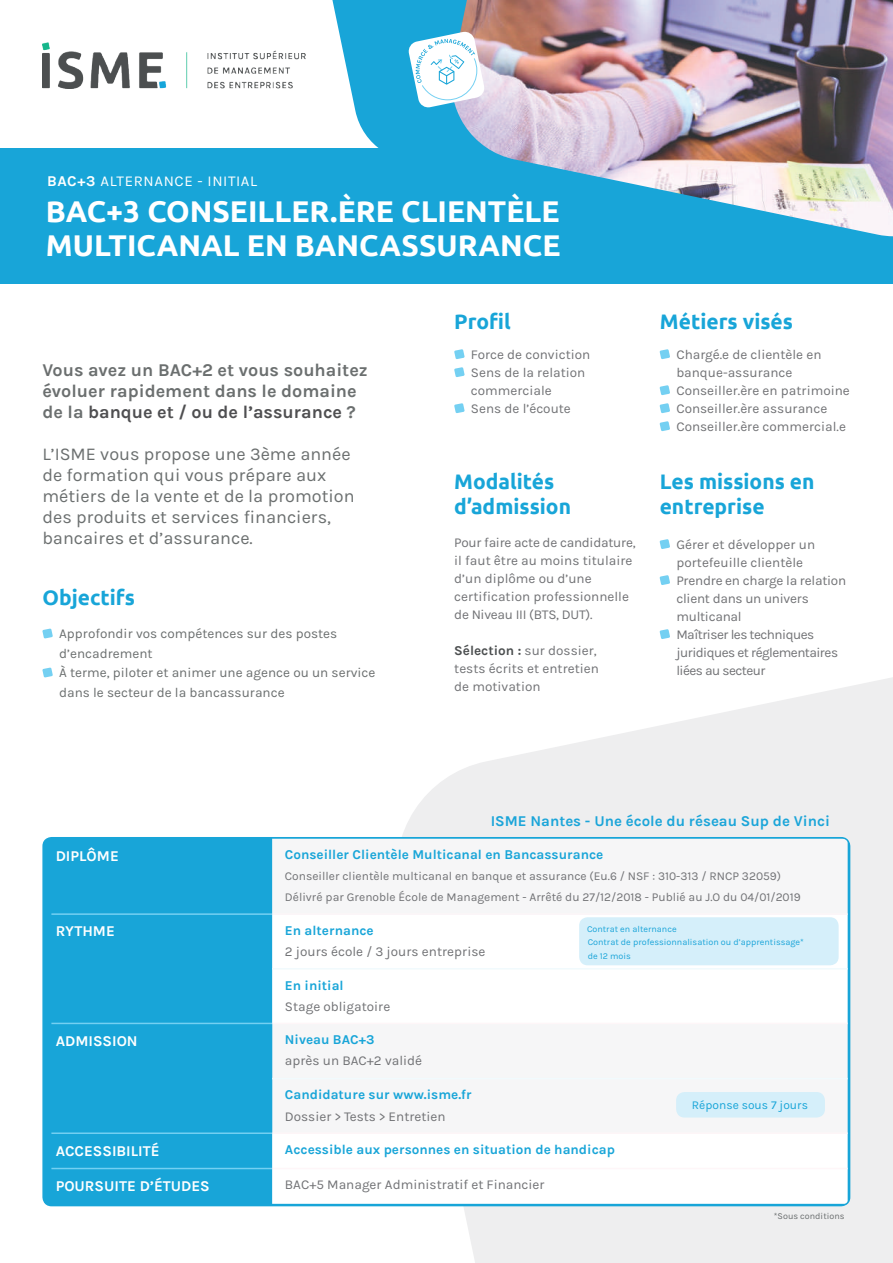
<style>
.page{position:relative;width:893px;height:1263px;background:#fff}
.page>*{position:absolute;margin:0;border:0;box-sizing:border-box;transform-origin:0 0}
.t1{font:700 30px/34.8px "Ubuntu";color:#fff}
.t2{font:700 21px/25.2px "Ubuntu";color:#18a5d8}
.t3{font:18px/21px "Karla";color:#6b6f6f}
.t4{font:700 18px/21px "Karla";color:#6b6f6f}
.t5{font:700 15px "Karla";color:#fff}
.t6{font:700 15px "Karla";color:#1ba5d9}
.t7{font:15px "Karla";letter-spacing:.04em;color:#fff}
.t8{font:13.5px/18px "Karla";color:#717275}
.t9{font:13.5px/18px "Karla";letter-spacing:-.02em;color:#717275}
.t10{font:700 13.5px "Karla";color:#18a5d8}
.t11{font:13.5px/19.5px "Karla";color:#6b6f6f}
.t12{font:12px/21px "Karla";color:#717275}
.t13{font:12px "Karla";color:#18a5d8}
.t14{font:9px/13.5px "Karla";color:#1ba5d9}
.t15{font:9px "Karla";color:#6a6e6f}
.s1{font-weight:700}
.s2{color:#4f4f51}
.s3{font-weight:700;color:#4c4f50}
</style>
<div class="page">
<svg style="left:289px;top:0;width:155px;height:148px;fill:#18a5d8"></svg>
<svg style="left:386px;top:677px;width:507px;height:586px;fill:#eeeeef"></svg>
<div style="left:51px;top:838px;width:221px;height:76px;background:#18a5d8"></div>
<div style="left:272px;top:838px;width:576px;height:75px;background:#f6f6f7"></div>
<svg style="left:272px;top:915px;width:575px;height:288px"></svg>
<div style="left:51px;top:915px;width:221px;height:217px;background:#18a5d8"></div>
<div style="left:51px;top:1133px;width:221px;height:35px;background:#18a5d8"></div>
<div style="left:51px;top:1168px;width:221px;height:36px;background:#18a5d8"></div>
<hr style="left:272px;top:1132px;width:576px;height:2px;background:#fef6f8">
<hr style="left:272px;top:1168px;width:576px;height:1px;background:#fef6f8">
<hr style="left:272px;top:1023px;width:576px;height:1px;background:#fef6f8">
<hr style="left:272px;top:913px;width:576px;height:2px;background:#fef6f8">
<hr style="left:272px;top:1078px;width:576px;height:1px;background:#f1fafd">
<hr style="left:272px;top:968px;width:576px;height:1px;background:#f1fafd">
<hr style="left:51px;top:913px;width:221px;height:2px;background:#74d0f2">
<hr style="left:51px;top:1023px;width:221px;height:1px;background:#74d0f2">
<hr style="left:51px;top:1132px;width:221px;height:2px;background:#74d0f2">
<hr style="left:51px;top:1168px;width:221px;height:1px;background:#74d0f2">
<div style="left:42px;top:837px;width:808px;height:369px;border:2px solid #18a5d8;border-radius:9px"></div>
<div style="left:579px;top:917px;width:260px;height:48px;background:#d5effa;border-radius:9px"></div>
<div style="left:676px;top:1092px;width:149px;height:25px;background:#d5effa;border-radius:9px"></div>
<svg style="left:454px;top:349px;width:11px;height:10px"></svg>
<svg style="left:454px;top:367px;width:11px;height:10px"></svg>
<svg style="left:454px;top:403px;width:11px;height:10px"></svg>
<svg style="left:660px;top:349px;width:10px;height:10px"></svg>
<svg style="left:660px;top:385px;width:10px;height:10px"></svg>
<svg style="left:660px;top:403px;width:10px;height:10px"></svg>
<svg style="left:660px;top:421px;width:10px;height:10px"></svg>
<svg style="left:42px;top:628px;width:11px;height:10px"></svg>
<svg style="left:42px;top:667px;width:11px;height:10px"></svg>
<svg style="left:660px;top:539px;width:10px;height:10px"></svg>
<svg style="left:660px;top:575px;width:10px;height:10px"></svg>
<svg style="left:660px;top:629px;width:10px;height:10px"></svg>
<div style="left:0;top:148px;width:893px;height:136px;background:#18a5d8"></div>
<img style="left:450px;top:0;width:443px;height:236px">
<img style="left:43px;top:43px;width:263px;height:45px">
<svg style="left:408px;top:31px;width:77px;height:77px"></svg>
<p class="t7" style="left:47px;top:173px;width:212px"><span class="s1">BAC+3</span> ALTERNANCE - INITIAL</p>
<h1 class="t1" style="left:46px;top:193px;width:516px">BAC+3 CONSEILLER.ÈRE CLIENTÈLE<br>MULTICANAL EN BANCASSURANCE</h1>
<h3 class="t4" style="left:42px;top:359px;width:327px">Vous avez un BAC+2 et vous souhaitez évoluer rapidement dans le domaine de la <span class="s2">banque et / ou de l’assurance</span> ?</h3>
<h3 class="t3" style="left:42px;top:443px;width:314px">L’ISME vous propose une 3ème année de formation qui vous prépare aux métiers de la vente et de la promotion des produits et services financiers, bancaires et d’assurance.</h3>
<h2 class="t2" style="left:42px;top:584px;width:94px">Objectifs</h2>
<p class="t11" style="left:59px;top:624px;width:318px">Approfondir vos compétences sur des postes d’encadrement<br>À terme, piloter et animer une agence ou un service dans le secteur de la bancassurance</p>
<h2 class="t2" style="left:454px;top:308px;width:58px">Profil</h2>
<p class="t8" style="left:471px;top:346px;width:121px">Force de conviction<br>Sens de la relation commerciale<br>Sens de l’écoute</p>
<h2 class="t2" style="left:454px;top:468px;width:118px">Modalités d’admission</h2>
<p class="t8" style="left:454px;top:534px;width:183px">Pour faire acte de candidature, il faut être au moins titulaire d’un diplôme ou d’une certification professionnelle de Niveau III (BTS, DUT).</p>
<p class="t8" style="left:454px;top:642px;width:146px"><span class="s3">Sélection :</span> sur dossier, tests écrits et entretien de motivation</p>
<h2 class="t2" style="left:660px;top:308px;width:135px">Métiers visés</h2>
<p class="t8" style="left:676px;top:346px;width:175px">Chargé.e de clientèle en banque-assurance<br>Conseiller.ère en patrimoine<br>Conseiller.ère assurance<br>Conseiller.ère commercial.e</p>
<h2 class="t2" style="left:660px;top:468px;width:156px">Les missions en entreprise</h2>
<p class="t9" style="left:676px;top:536px;width:171px">Gérer et développer un portefeuille clientèle<br>Prendre en charge la relation client dans un univers multicanal<br>Maîtriser les techniques juridiques et réglementaires liées au secteur</p>
<p class="t6" style="left:491px;top:812px;width:341px">ISME Nantes - Une école du réseau Sup de Vinci</p>
<p class="t5" style="left:56px;top:847px;width:65px">DIPLÔME</p>
<p class="t10" style="left:285px;top:847px;width:320px">Conseiller Clientèle Multicanal en Bancassurance</p>
<p class="t12" style="left:285px;top:866px;width:517px">Conseiller clientèle multicanal en banque et assurance (Eu.6 / NSF : 310-313 / RNCP 32059)<br>Délivré par Grenoble École de Management - Arrêté du 27/12/2018 - Publié au J.O du 04/01/2019</p>
<p class="t5" style="left:56px;top:923px;width:61px">RYTHME</p>
<p class="t10" style="left:285px;top:923px;width:90px">En alternance</p>
<p class="t8" style="left:285px;top:943px;width:202px">2 jours école / 3 jours entreprise</p>
<p class="t10" style="left:285px;top:977px;width:60px">En initial</p>
<p class="t8" style="left:285px;top:997px;width:107px">Stage obligatoire</p>
<p class="t5" style="left:56px;top:1032px;width:84px">ADMISSION</p>
<p class="t10" style="left:285px;top:1032px;width:91px">Niveau BAC+3</p>
<p class="t8" style="left:285px;top:1052px;width:139px">après un BAC+2 validé</p>
<p class="t10" style="left:285px;top:1087px;width:188px">Candidature sur www.isme.fr</p>
<p class="t8" style="left:285px;top:1107px;width:162px">Dossier &gt; Tests &gt; Entretien</p>
<p class="t5" style="left:56px;top:1142px;width:105px">ACCESSIBILITÉ</p>
<p class="t10" style="left:285px;top:1142px;width:332px">Accessible aux personnes en situation de handicap</p>
<p class="t5" style="left:56px;top:1177px;width:156px">POURSUITE D’ÉTUDES</p>
<p class="t8" style="left:285px;top:1176px;width:261px">BAC+5 Manager Administratif et Financier</p>
<p class="t14" style="left:587px;top:922px;width:218px">Contrat en alternance<br>Contrat de professionnalisation ou d’apprentissage* de 12 mois</p>
<p class="t13" style="left:692px;top:1099px;width:118px">Réponse sous 7 jours</p>
<p class="t15" style="left:774px;top:1211px;width:72px">*Sous conditions</p>
</div>
